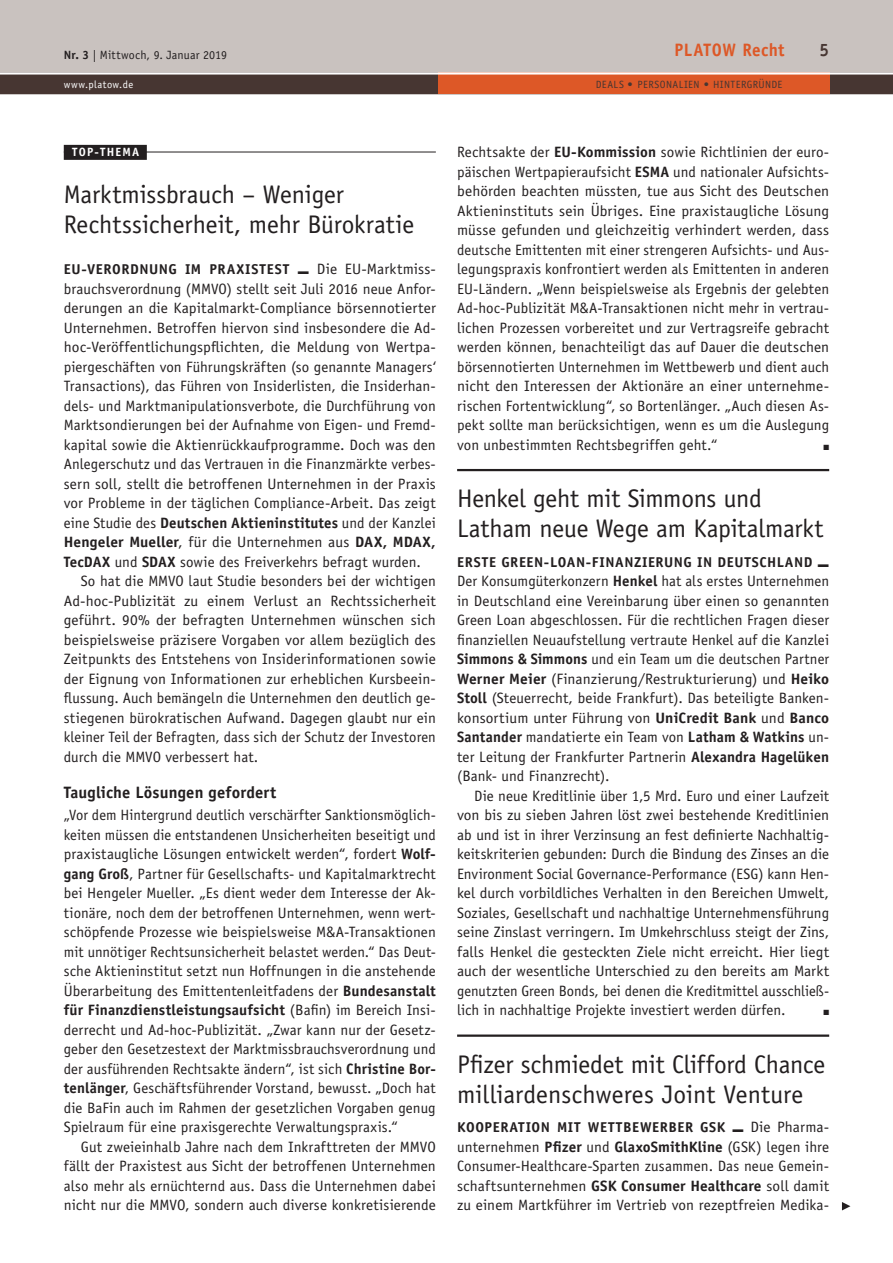
<style>
.page{position:relative;width:893px;height:1263px;background:#fff}
.page>*{position:absolute;margin:0;border:0;box-sizing:border-box;transform-origin:0 0}
._02_Headline{font:25.5px/30px "Officina Sans Std";letter-spacing:-.01em;color:#231f20}
._02_Headline_Aufmach{font:25.5px/30px "Officina Sans Std";letter-spacing:-.005em;color:#231f20}
.t1{font:700 18px "Officina Sans Std";letter-spacing:.02em;color:#dd5827;scale:.95 1}
.t2{font:700 18px "Officina Sans Std";color:#473632;scale:.95 1}
._07_Zwischenhead_Bal{font:700 16.5px "Officina Sans Std";letter-spacing:.01em;color:#231f20}
._05_Fließtext{font:15px/19.5px "Officina Sans Std";letter-spacing:.005em;color:#231f20;text-align:justify}
._06_Fließtext_Einzug{font:15px/19.5px "Officina Sans Std";letter-spacing:.005em;color:#231f20;text-align:justify}
._05_Fließtext-2{font:700 14.25px "Officina Sans Std";letter-spacing:.035em;color:#231f20}
._20_Kasten_Kopf{font:12px "Officina Sans Std";letter-spacing:.01em;color:#231f20}
._30_Rubrik{font:700 12px "Officina Sans Std";letter-spacing:.105em;color:#fff}
.t3{font:10.5px "Officina Sans Std";letter-spacing:.035em;color:#473632}
.t4{font:10.5px "Officina Sans Std";letter-spacing:.045em;color:#fff}
._06_Fließtext_Einzug-2{font:7.5px "Zapf Dingbats";color:#231f20}
._05_Fließtext-3{font:3.75px "Zapf Dingbats";color:#231f20;scale:4.09 1}
.s1{font-weight:700}
</style>
<div class="page">
<div style="left:0;top:0;width:893px;height:72px;background:#c9c2bf"></div>
<div style="left:0;top:72px;width:893px;height:22px;background:#473632"></div>
<hr style="left:0;top:94px;width:893px;height:1px;background:#473632">
<div style="left:438px;top:72px;width:391px;height:22px;background:#dd5827"></div>
<hr style="left:0;top:72px;width:893px;height:3px;background:#fff">
<div style="left:64px;top:145px;width:83px;height:15px;background:#231f20"></div>
<hr style="left:64px;top:152px;width:372px;height:1px;background:#231f20">
<svg style="left:842px;top:1202px;width:8px;height:8px"></svg>
<hr style="left:457px;top:1034px;width:372px;height:3px;background:#231f20">
<hr style="left:457px;top:469px;width:372px;height:2px;background:#231f20">
<p class="_20_Kasten_Kopf" style="left:64px;top:47px;width:165px"><span class="s1">Nr. 3</span> | Mittwoch, 9. Januar 2019</p>
<p class="t1" style="left:674px;top:39px;width:117px">PLATOW Recht</p>
<p class="t2" style="left:819px;top:39px;width:12px">5</p>
<p class="t4" style="left:64px;top:79px;width:71px">www.platow.de</p>
<p class="t3" style="left:596px;top:79px;width:188px">DEALS <span class="s1">•</span> PERSONALIEN <span class="s1">•</span> HINTERGRÜNDE</p>
<p class="_30_Rubrik" style="left:72px;top:145px;width:69px">TOP-THEMA</p>
<p class="_02_Headline_Aufmach" style="left:64px;top:180px;width:352px">Marktmissbrauch – Weniger<br>Rechtssicherheit, mehr Bürokratie</p>
<p class="_05_Fließtext-2" style="left:64px;top:261px;width:227px">EU-VERORDNUNG IM PRAXISTEST</p>
<p class="_05_Fließtext" style="left:64px;top:260px;width:374px;text-indent:234px">■ Die EU-Marktmiss&shy;brauchsverordnung (MMVO) stellt seit Juli 2016 neue Anfor&shy;derungen an die Kapitalmarkt-Compliance börsennotierter Unternehmen. Betroffen hiervon sind insbesondere die Ad&shy;hoc-Veröffentlichungspflichten, die Meldung von Wertpa&shy;piergeschäften von Führungskräften (so genannte Managers‘ Transactions), das Führen von Insiderlisten, die Insiderhan&shy;dels- und Marktmanipulationsverbote, die Durchführung von Marktsondierungen bei der Aufnahme von Eigen- und Fremd&shy;kapital sowie die Aktienrückkaufprogramme. Doch was den Anlegerschutz und das Vertrauen in die Finanzmärkte verbes&shy;sern soll, stellt die betroffenen Unternehmen in der Praxis vor Probleme in der täglichen Compliance-Arbeit. Das zeigt eine Studie des <span class="s1">Deutschen Aktieninstitutes</span> und der Kanzlei <span class="s1">Hengeler Mueller</span>, für die Unternehmen aus <span class="s1">DAX, MDAX, TecDAX</span> und <span class="s1">SDAX</span> sowie des Freiverkehrs befragt wurden.</p>
<p class="_06_Fließtext_Einzug" style="left:64px;top:572px;width:374px;text-indent:17px">So hat die MMVO laut Studie besonders bei der wichtigen Ad-hoc-Publizität zu einem Verlust an Rechtssicherheit geführt. 90% der befragten Unternehmen wünschen sich beispielsweise präzisere Vorgaben vor allem bezüglich des Zeitpunkts des Entstehens von Insiderinformationen sowie der Eignung von Informationen zur erheblichen Kursbeein&shy;flussung. Auch bemängeln die Unternehmen den deutlich ge&shy;stiegenen bürokratischen Aufwand. Dagegen glaubt nur ein kleiner Teil der Befragten, dass sich der Schutz der Investoren durch die MMVO verbessert hat.</p>
<p class="_07_Zwischenhead_Bal" style="left:64px;top:782px;width:214px">Taugliche Lösungen gefordert</p>
<p class="_05_Fließtext" style="left:64px;top:806px;width:374px">„Vor dem Hintergrund deutlich verschärfter Sanktionsmöglich&shy;keiten müssen die entstandenen Unsicherheiten beseitigt und praxistaugliche Lösungen entwickelt werden“, fordert <span class="s1">Wolf&shy;gang Groß</span>, Partner für Gesellschafts- und Kapitalmarktrecht bei Hengeler Mueller. „Es dient weder dem Interesse der Ak&shy;tionäre, noch dem der betroffenen Unternehmen, wenn wert&shy;schöpfende Prozesse wie beispielsweise M&amp;A-Transaktionen mit unnötiger Rechtsunsicherheit belastet werden.“ Das Deut&shy;sche Aktieninstitut setzt nun Hoffnungen in die anstehende Überarbeitung des Emittentenleitfadens der <span class="s1">Bundesanstalt für Finanzdienstleistungsaufsicht</span> (Bafin) im Bereich Insi&shy;derrecht und Ad-hoc-Publizität. „Zwar kann nur der Gesetz&shy;geber den Gesetzestext der Marktmissbrauchsverordnung und der ausführenden Rechtsakte ändern“, ist sich <span class="s1">Christine Bor&shy;tenlänger</span>, Geschäftsführender Vorstand, bewusst. „Doch hat die BaFin auch im Rahmen der gesetzlichen Vorgaben genug Spielraum für eine praxisgerechte Verwaltungspraxis.“</p>
<p class="_06_Fließtext_Einzug" style="left:64px;top:1137px;width:374px;text-indent:17px">Gut zweieinhalb Jahre nach dem Inkrafttreten der MMVO fällt der Praxistest aus Sicht der betroffenen Unternehmen also mehr als ernüchternd aus. Dass die Unternehmen dabei nicht nur die MMVO, sondern auch diverse konkretisierende</p>
<p class="_06_Fließtext_Einzug" style="left:457px;top:143px;width:374px">Rechtsakte der <span class="s1">EU-Kommission</span> sowie Richtlinien der euro&shy;päischen Wertpapieraufsicht <span class="s1">ESMA</span> und nationaler Aufsichts&shy;behörden beachten müssten, tue aus Sicht des Deutschen Aktieninstituts sein Übriges. Eine praxistaugliche Lösung müsse gefunden und gleichzeitig verhindert werden, dass deutsche Emittenten mit einer strengeren Aufsichts- und Aus&shy;legungspraxis konfrontiert werden als Emittenten in anderen EU-Ländern. „Wenn beispielsweise als Ergebnis der gelebten Ad-hoc-Publizität M&amp;A-Transaktionen nicht mehr in vertrau&shy;lichen Prozessen vorbereitet und zur Vertragsreife gebracht werden können, benachteiligt das auf Dauer die deutschen börsennotierten Unternehmen im Wettbewerb und dient auch nicht den Interessen der Aktionäre an einer unternehme&shy;rischen Fortentwicklung“, so Bortenlänger. „Auch diesen As&shy;pekt sollte man berücksichtigen, wenn es um die Auslegung von unbestimmten Rechtsbegriffen geht.“</p>
<p class="_06_Fließtext_Einzug-2" style="left:823px;top:444px;width:7px">■</p>
<p class="_02_Headline" style="left:457px;top:484px;width:368px">Henkel geht mit Simmons und<br>Latham neue Wege am Kapitalmarkt</p>
<p class="_05_Fließtext-2" style="left:457px;top:553px;width:357px">ERSTE GREEN-LOAN-FINANZIERUNG IN DEUTSCHLAND</p>
<p class="_05_Fließtext-3" style="left:817px;top:564px;width:4px">■</p>
<p class="_05_Fließtext" style="left:457px;top:572px;width:374px">Der Konsumgüterkonzern <span class="s1">Henkel</span> hat als erstes Unternehmen in Deutschland eine Vereinbarung über einen so genannten Green Loan abgeschlossen. Für die rechtlichen Fragen dieser finanziellen Neuaufstellung vertraute Henkel auf die Kanzlei <span class="s1">Simmons &amp; Simmons</span> und ein Team um die deutschen Partner <span class="s1">Werner Meier</span> (Finanzierung/Restrukturierung) und <span class="s1">Heiko Stoll</span> (Steuerrecht, beide Frankfurt). Das beteiligte Banken&shy;konsortium unter Führung von <span class="s1">UniCredit Bank</span> und <span class="s1">Banco Santander</span> mandatierte ein Team von <span class="s1">Latham &amp; Watkins</span> un&shy;ter Leitung der Frankfurter Partnerin <span class="s1">Alexandra Hagelüken </span>(Bank- und Finanzrecht).</p>
<p class="_06_Fließtext_Einzug" style="left:457px;top:786px;width:374px;text-indent:17px">Die neue Kreditlinie über 1,5 Mrd. Euro und einer Laufzeit von bis zu sieben Jahren löst zwei bestehende Kreditlinien ab und ist in ihrer Verzinsung an fest definierte Nachhaltig&shy;keitskriterien gebunden: Durch die Bindung des Zinses an die Environment Social Governance-Performance (ESG) kann Hen&shy;kel durch vorbildliches Verhalten in den Bereichen Umwelt, Soziales, Gesellschaft und nachhaltige Unternehmensführung seine Zinslast verringern. Im Umkehrschluss steigt der Zins, falls Henkel die gesteckten Ziele nicht erreicht. Hier liegt auch der wesentliche Unterschied zu den bereits am Markt genutzten Green Bonds, bei denen die Kreditmittel ausschließ&shy;lich in nachhaltige Projekte investiert werden dürfen.</p>
<p class="_06_Fließtext_Einzug-2" style="left:823px;top:1009px;width:7px">■</p>
<p class="_02_Headline" style="left:457px;top:1049px;width:370px">Pfizer schmiedet mit Clifford Chance milliardenschweres Joint Venture</p>
<p class="_05_Fließtext-2" style="left:457px;top:1119px;width:270px">KOOPERATION MIT WETTBEWERBER GSK</p>
<p class="_05_Fließtext" style="left:457px;top:1118px;width:374px;text-indent:275px">■ Die Pharma&shy;unternehmen <span class="s1">Pfizer</span> und <span class="s1">GlaxoSmithKline</span> (GSK) legen ihre Consumer-Healthcare-Sparten zusammen. Das neue Gemein&shy;schaftsunternehmen <span class="s1">GSK Consumer Healthcare</span> soll damit zu einem Martkführer im Vertrieb von rezeptfreien Medika-</p>
</div>
